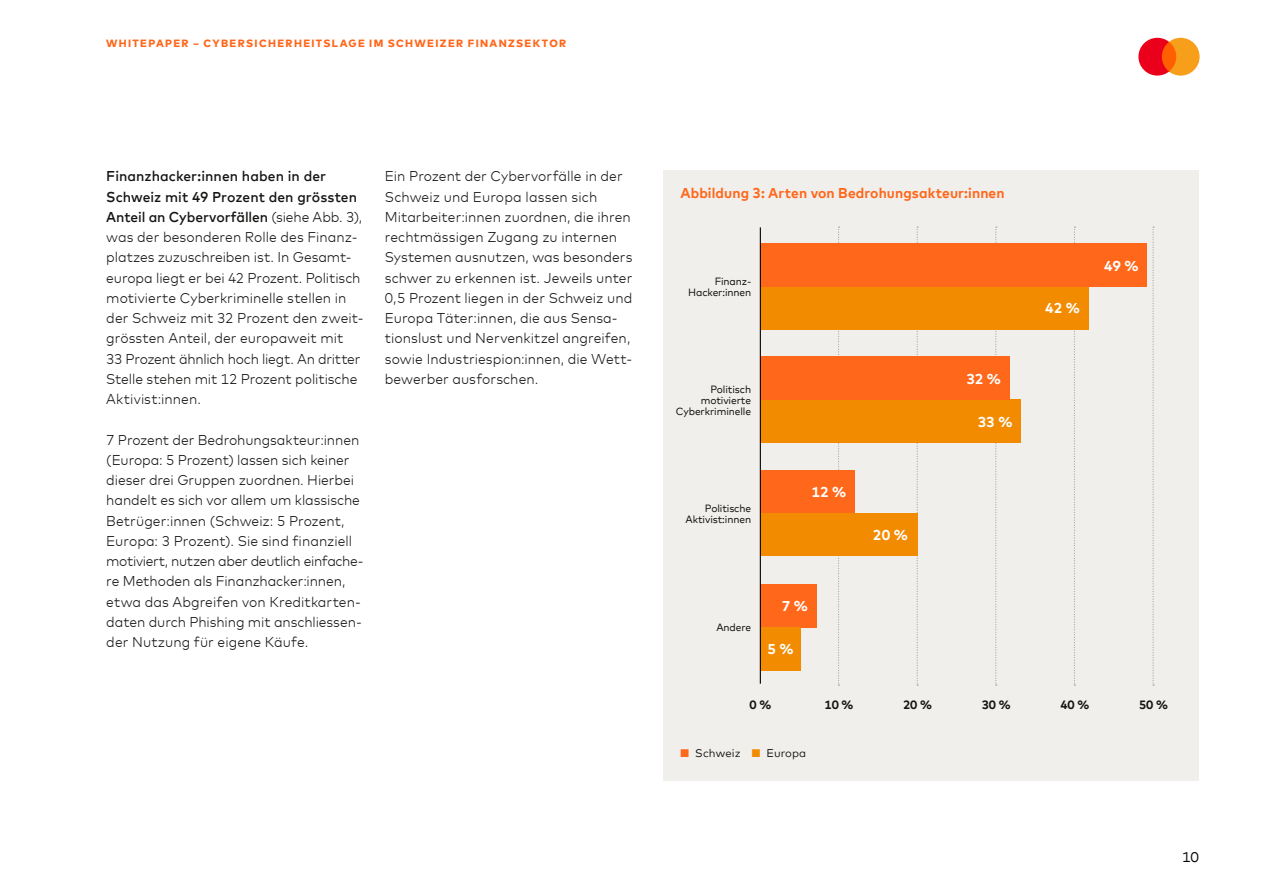
<style>
.page{position:relative;width:1263px;height:893px;background:#fff}
.page>*{position:absolute;margin:0;border:0;box-sizing:border-box;transform-origin:0 0}
.t1{font:300 14.25px/20.2px "Mark Offc For MC";color:#141413}
.t2{font:700 14.25px "Mark Offc For MC";letter-spacing:.01em;color:#ff671b}
.t3{font:700 14.25px "Mark Offc For MC";color:#fff}
.t4{font:14.25px "Mark Offc For MC";color:#000}
.t5{font:700 12px "Mark Offc For MC";letter-spacing:-.01em;color:#141413}
.t6{font:11.25px "Mark Offc For MC";color:#141413}
.t7{font:10.5px/11.2px "Mark Offc For MC";letter-spacing:-.01em;color:#141413;text-align:right}
.t8{font:800 10.5px "Mark Offc For MC";letter-spacing:.125em;color:#ff671b}
.s1{font-weight:500}
.s2{color:#ff671b}
.s3{color:#f38b00}
</style>
<div class="page">
<svg style="left:1138px;top:38px;width:61px;height:38px;background:#f56d3c"></svg>
<div style="left:663px;top:170px;width:536px;height:611px;background:#f1efeb"></div>
<svg style="left:1152px;top:226px;width:2px;height:460px"></svg>
<svg style="left:1074px;top:226px;width:1px;height:460px"></svg>
<svg style="left:995px;top:226px;width:2px;height:460px"></svg>
<svg style="left:917px;top:226px;width:1px;height:460px"></svg>
<svg style="left:838px;top:226px;width:1px;height:460px"></svg>
<div style="left:760px;top:286px;width:328px;height:43px;background:#f38b00"></div>
<div style="left:761px;top:243px;width:386px;height:43px;background:#ff671b"></div>
<div style="left:760px;top:400px;width:261px;height:43px;background:#f38b00"></div>
<div style="left:760px;top:356px;width:249px;height:44px;background:#ff671b"></div>
<div style="left:760px;top:513px;width:158px;height:43px;background:#f38b00"></div>
<div style="left:760px;top:470px;width:95px;height:43px;background:#ff671b"></div>
<div style="left:760px;top:584px;width:57px;height:43px;background:#ff671b"></div>
<div style="left:760px;top:627px;width:41px;height:43px;background:#f38b00"></div>
<hr style="left:760px;top:227px;width:1px;height:457px;background:#141413">
<p class="t8" style="left:106px;top:35px;width:461px">WHITEPAPER – CYBERSICHERHEITSLAGE IM SCHWEIZER FINANZSEKTOR</p>
<p class="t1" style="left:106px;top:165px;width:259px"><span class="s1">Finanzhacker:innen haben in der Schweiz mit 49 Prozent den grössten Anteil an Cybervorfällen</span> (siehe Abb. 3), was der besonderen Rolle des Finanz&shy;platzes zuzuschreiben ist. In Gesamt&shy;europa liegt er bei 42 Prozent. Politisch motivierte Cyberkriminelle stellen in der Schweiz mit 32 Prozent den zweit&shy;grössten Anteil, der europaweit mit<br>33 Prozent ähnlich hoch liegt. An dritter Stelle stehen mit 12 Prozent politische Aktivist:innen.</p>
<p class="t1" style="left:106px;top:428px;width:259px">7 Prozent der Bedrohungsakteur:innen (Europa: 5 Prozent) lassen sich keiner dieser drei Gruppen zuordnen. Hierbei handelt es sich vor allem um klassische Betrüger:innen (Schweiz: 5 Prozent, Europa: 3 Prozent). Sie sind finanziell motiviert, nutzen aber deutlich einfache&shy;re Methoden als Finanzhacker:innen, etwa das Abgreifen von Kreditkarten&shy;daten durch Phishing mit anschliessen&shy;der Nutzung für eigene Käufe.</p>
<p class="t1" style="left:385px;top:165px;width:249px">Ein Prozent der Cybervorfälle in der Schweiz und Europa lassen sich Mitarbeiter:innen zuordnen, die ihren rechtmässigen Zugang zu internen Systemen ausnutzen, was besonders schwer zu erkennen ist. Jeweils unter 0,5 Prozent liegen in der Schweiz und Europa Täter:innen, die aus Sensa&shy;tionslust und Nervenkitzel angreifen, sowie Industriespion:innen, die Wett&shy;bewerber ausforschen.</p>
<p class="t2" style="left:680px;top:182px;width:326px">Abbildung 3: Arten von Bedrohungsakteur:innen</p>
<p class="t7" style="left:688px;top:275px;width:65px">Finanz-<br>Hacker:innen</p>
<p class="t7" style="left:676px;top:383px;width:77px">Politisch motivierte<br>Cyberkriminelle</p>
<p class="t7" style="left:686px;top:502px;width:67px">Politische<br>Aktivist:innen</p>
<p class="t3" style="left:811px;top:481px;width:36px">12 %</p>
<p class="t7" style="left:716px;top:621px;width:36px">Andere</p>
<p class="t3" style="left:782px;top:595px;width:28px">7%</p>
<p class="t3" style="left:767px;top:638px;width:28px">5%</p>
<p class="t3" style="left:873px;top:524px;width:36px">20 %</p>
<p class="t3" style="left:966px;top:368px;width:36px">32 %</p>
<p class="t3" style="left:978px;top:411px;width:36px">33 %</p>
<p class="t3" style="left:1045px;top:297px;width:36px">42 %</p>
<p class="t3" style="left:1104px;top:255px;width:36px">49 %</p>
<p class="t5" style="left:749px;top:695px;width:23px">0%</p>
<p class="t6" style="left:680px;top:745px;width:127px"><span class="s2">■</span> Schweiz <span class="s3">■</span> Europa</p>
<p class="t5" style="left:825px;top:695px;width:30px">10 %</p>
<p class="t5" style="left:903px;top:695px;width:30px">20 %</p>
<p class="t5" style="left:982px;top:695px;width:30px">30 %</p>
<p class="t5" style="left:1060px;top:695px;width:30px">40 %</p>
<p class="t5" style="left:1139px;top:695px;width:30px">50 %</p>
<p class="t4" style="left:1182px;top:846px;width:19px">10</p>
</div>
